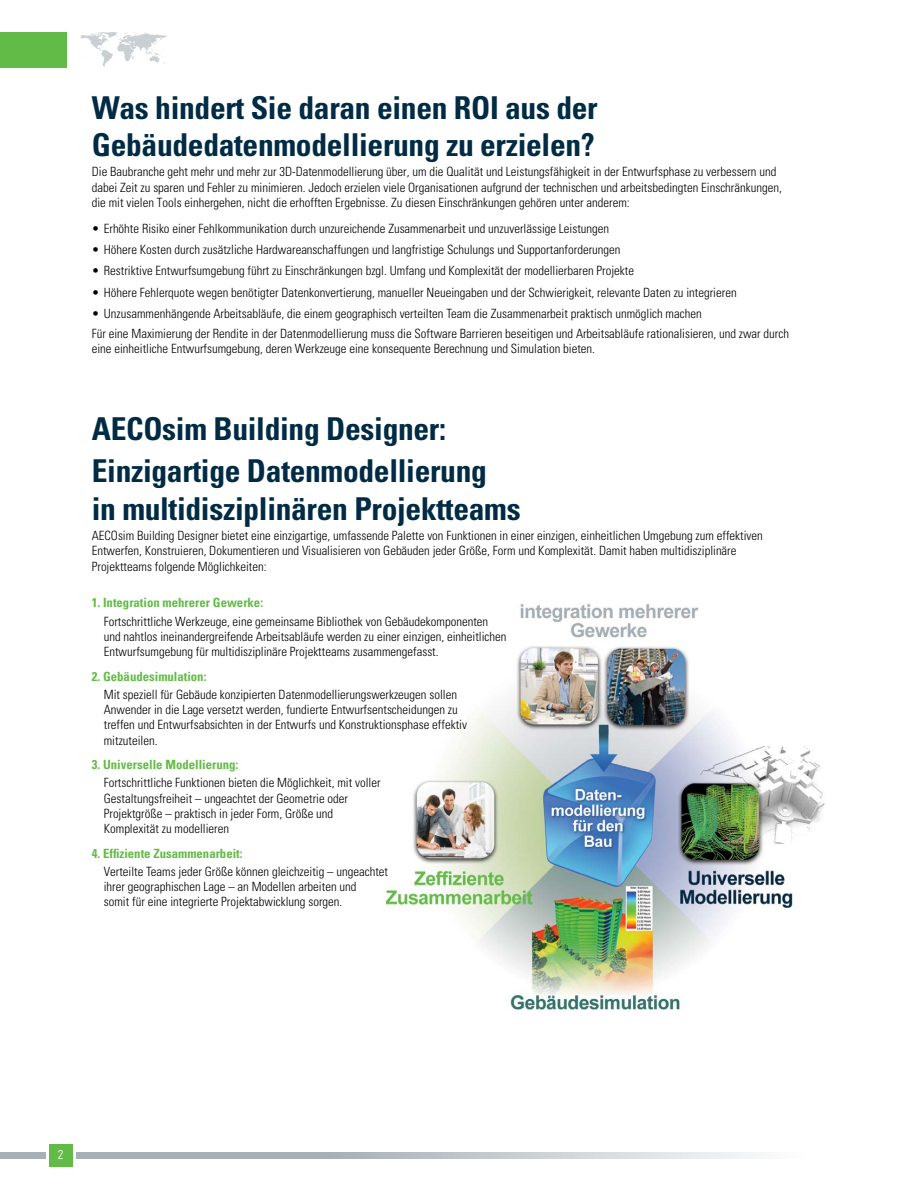
<style>
.page{position:relative;width:918px;height:1188px;background:#fff}
.page>*{position:absolute;margin:0;border:0;box-sizing:border-box;transform-origin:0 0}
.t1{font:700 condensed 31.5px/37.8px "Univers";letter-spacing:-.01em;color:#002b44}
.t2{font:300 condensed 12.75px/15.3px "Univers";color:#000}
.t3{font:700 condensed 12.75px "Univers";color:#62bb46}
.t4{font:300 condensed 12.75px "Univers";color:#fff}
</style>
<div class="page">
<div style="left:49px;top:1144px;width:23px;height:22px;background:#62bb46"></div>
<div style="left:0;top:1152px;width:46px;height:6px;background:#a7afb7"></div>
<svg style="left:76px;top:1152px;width:681px;height:6px;background:#bfc5ca"></svg>
<svg style="left:80px;top:32px;width:87px;height:35px"></svg>
<div style="left:0;top:32px;width:67px;height:36px;background:#62bb46"></div>
<img style="left:387px;top:604px;width:438px;height:406px">
<h1 class="t1" style="left:92px;top:88px;width:507px">Was hindert Sie daran einen ROI aus der<br>Gebäudedatenmodellierung zu erzielen?</h1>
<p class="t2" style="left:92px;top:164px;width:692px">Die Baubranche geht mehr und mehr zur 3D-Datenmodellierung über, um die Qualität und Leistungsfähigkeit in der Entwurfsphase zu verbessern und dabei Zeit zu sparen und Fehler zu minimieren. Jedoch erzielen viele Organisationen aufgrund der technischen und arbeitsbedingten Einschränkungen, die mit vielen Tools einhergehen, nicht die erhofften Ergebnisse. Zu diesen Einschränkungen gehören unter anderem:</p>
<p class="t2" style="left:92px;top:221px;width:519px">• Erhöhte Risiko einer Fehlkommunikation durch unzureichende Zusammenarbeit und unzuverlässige Leistungen</p>
<p class="t2" style="left:92px;top:242px;width:530px">• Höhere Kosten durch zusätzliche Hardwareanschaffungen und langfristige Schulungs und Supportanforderungen</p>
<p class="t2" style="left:92px;top:263px;width:544px">• Restriktive Entwurfsumgebung führt zu Einschränkungen bzgl. Umfang und Komplexität der modellierbaren Projekte</p>
<p class="t2" style="left:92px;top:284px;width:646px">• Höhere Fehlerquote wegen benötigter Datenkonvertierung, manueller Neueingaben und der Schwierigkeit, relevante Daten zu integrieren</p>
<p class="t2" style="left:92px;top:303px;width:699px;line-height:19.8px">• Unzusammenhängende Arbeitsabläufe, die einem geographisch verteilten Team die Zusammenarbeit praktisch unmöglich machen<br>Für eine Maximierung der Rendite in der Datenmodellierung muss die Software Barrieren beseitigen und Arbeitsabläufe rationalisieren, und zwar durch</p>
<p class="t2" style="left:92px;top:341px;width:505px">eine einheitliche Entwurfsumgebung, deren Werkzeuge eine konsequente Berechnung und Simulation bieten.</p>
<h1 class="t1" style="left:92px;top:408px;width:397px;line-height:42.3px">AECOsim Building Designer:<br>Einzigartige Datenmodellierung</h1>
<h1 class="t1" style="left:92px;top:490px;width:430px">in multidisziplinären Projektteams</h1>
<p class="t2" style="left:92px;top:528px;width:673px">AECOsim Building Designer bietet eine einzigartige, umfassende Palette von Funktionen in einer einzigen, einheitlichen Umgebung zum effektiven<br>Entwerfen, Konstruieren, Dokumentieren und Visualisieren von Gebäuden jeder Größe, Form und Komplexität. Damit haben multidisziplinäre<br>Projektteams folgende Möglichkeiten:</p>
<p class="t3" style="left:92px;top:595px;width:173px">1. Integration mehrerer Gewerke:</p>
<p class="t2" style="left:104px;top:614px;width:404px">Fortschrittliche Werkzeuge, eine gemeinsame Bibliothek von Gebäudekomponenten und nahtlos ineinandergreifende Arbeitsabläufe werden zu einer einzigen, einheitlichen<br>Entwurfsumgebung für multidisziplinäre Projektteams zusammengefasst.</p>
<p class="t3" style="left:92px;top:668px;width:116px">2. Gebäudesimulation:</p>
<p class="t2" style="left:104px;top:687px;width:365px">Mit speziell für Gebäude konzipierten Datenmodellierungswerkzeugen sollen Anwender in die Lage versetzt werden, fundierte Entwurfsentscheidungen zu treffen und Entwurfsabsichten in der Entwurfs und Konstruktionsphase effektiv mitzuteilen.</p>
<p class="t3" style="left:92px;top:757px;width:148px">3. Universelle Modellierung:</p>
<p class="t2" style="left:104px;top:775px;width:278px">Fortschrittliche Funktionen bieten die Möglichkeit, mit voller Gestaltungsfreiheit – ungeachtet der Geometrie oder Projektgröße – praktisch in jeder Form, Größe und Komplexität zu modellieren</p>
<p class="t3" style="left:92px;top:845px;width:152px">4. Effiziente Zusammenarbeit:</p>
<p class="t2" style="left:104px;top:864px;width:286px">Verteilte Teams jeder Größe können gleichzeitig – ungeachtet ihrer geographischen Lage – an Modellen arbeiten und<br>somit für eine integrierte Projektabwicklung sorgen.</p>
<p class="t4" style="left:58px;top:1147px;width:7px">2</p>
</div>
